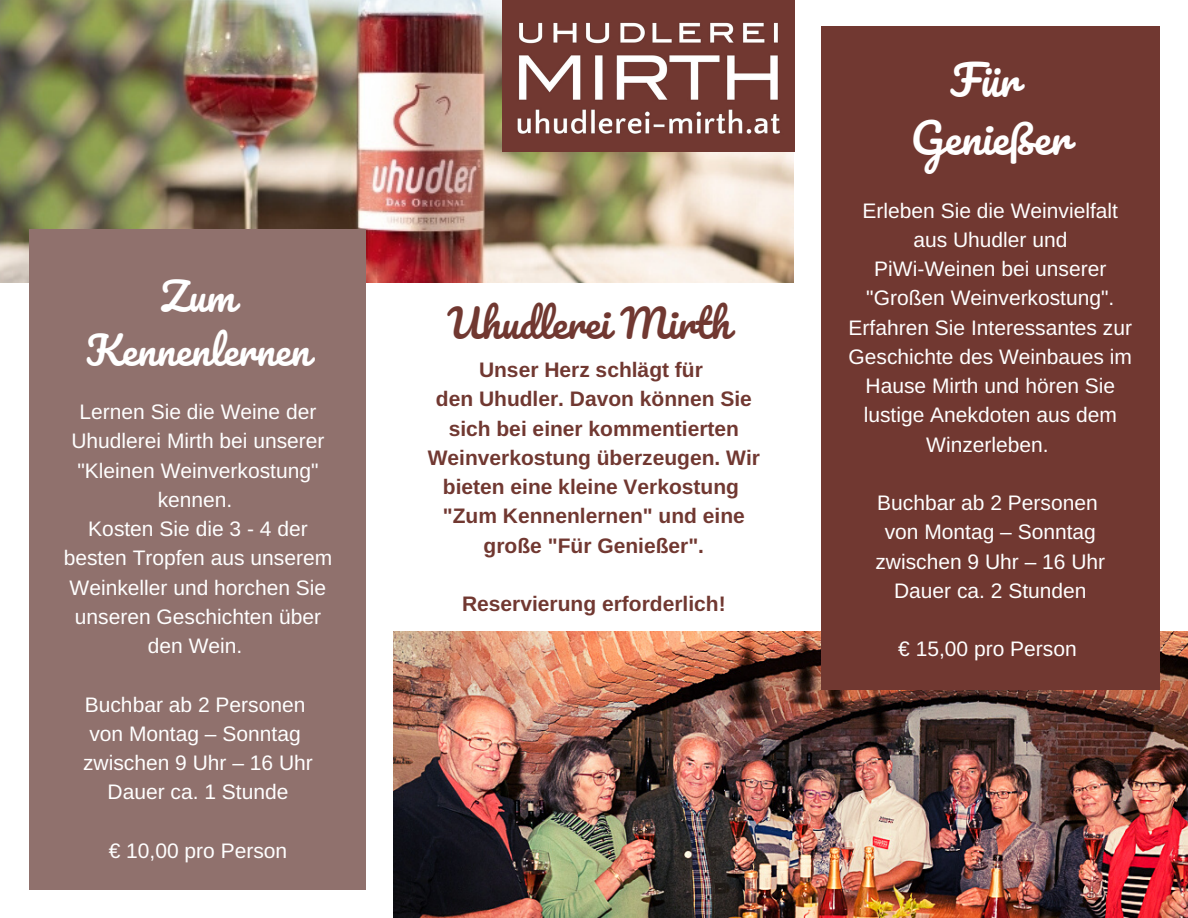
<style>
.page{position:relative;width:1188px;height:918px;background:#fff}
.page>*{position:absolute;margin:0;border:0;box-sizing:border-box;transform-origin:0 0}
.t1{font:42px/58.5px "Pacifico";color:#fff;text-align:center}
.t2{font:38.85px/54px "Pacifico";color:#fff;text-align:center}
.t3{font:38.85px "Pacifico";color:#713831}
.t4{font:21px/29.2px "Arimo";color:#fff;text-align:center}
.t5{font:700 21px/29.2px "Arimo";color:#713831;text-align:center}
</style>
<div class="page">
<img style="left:394px;top:632px;width:794px;height:286px">
<img style="left:0;top:0;width:793px;height:282px">
<div style="left:29px;top:230px;width:337px;height:660px;background:#90716d"></div>
<div style="left:821px;top:26px;width:339px;height:664px;background:#713831"></div>
<img style="left:503px;top:0;width:291px;height:152px">
<h2 class="t2" style="left:86px;top:272px;width:226px">Zum<br>Kennenlernen</h2>
<p class="t4" style="left:64px;top:397px;width:270px">Lernen Sie die Weine der<br>Uhudlerei Mirth bei unserer "Kleinen Weinverkostung" kennen.<br>Kosten Sie die 3 - 4 der besten Tropfen aus unserem<br>Weinkeller und horchen Sie unseren Geschichten über den Wein.</p>
<p class="t4" style="left:83px;top:690px;width:231px">Buchbar ab 2 Personen von Montag – Sonntag zwischen 9 Uhr – 16 Uhr<br>Dauer ca. 1 Stunde</p>
<p class="t4" style="left:109px;top:836px;width:180px">€ 10,00 pro Person</p>
<h2 class="t3" style="left:447px;top:303px;width:285px">Uhudlerei Mirth</h2>
<p class="t5" style="left:428px;top:355px;width:334px">Unser Herz schlägt für<br>den Uhudler. Davon können Sie sich bei einer kommentierten<br>Weinverkostung überzeugen. Wir bieten eine kleine Verkostung "Zum Kennenlernen" und eine große "Für Genießer".</p>
<p class="t5" style="left:462px;top:589px;width:265px">Reservierung erforderlich!</p>
<h1 class="t1" style="left:911px;top:53px;width:160px">Für<br>Genießer</h1>
<p class="t4" style="left:849px;top:196px;width:285px">Erleben Sie die Weinvielfalt aus Uhudler und<br>PiWi-Weinen bei unserer "Großen Weinverkostung".<br>Erfahren Sie Interessantes zur<br>Geschichte des Weinbaues im<br>Hause Mirth und hören Sie lustige Anekdoten aus dem<br>Winzerleben.</p>
<p class="t4" style="left:875px;top:488px;width:231px">Buchbar ab 2 Personen von Montag – Sonntag zwischen 9 Uhr – 16 Uhr<br>Dauer ca. 2 Stunden</p>
<p class="t4" style="left:898px;top:635px;width:180px">€ 15,00 pro Person</p>
</div>
